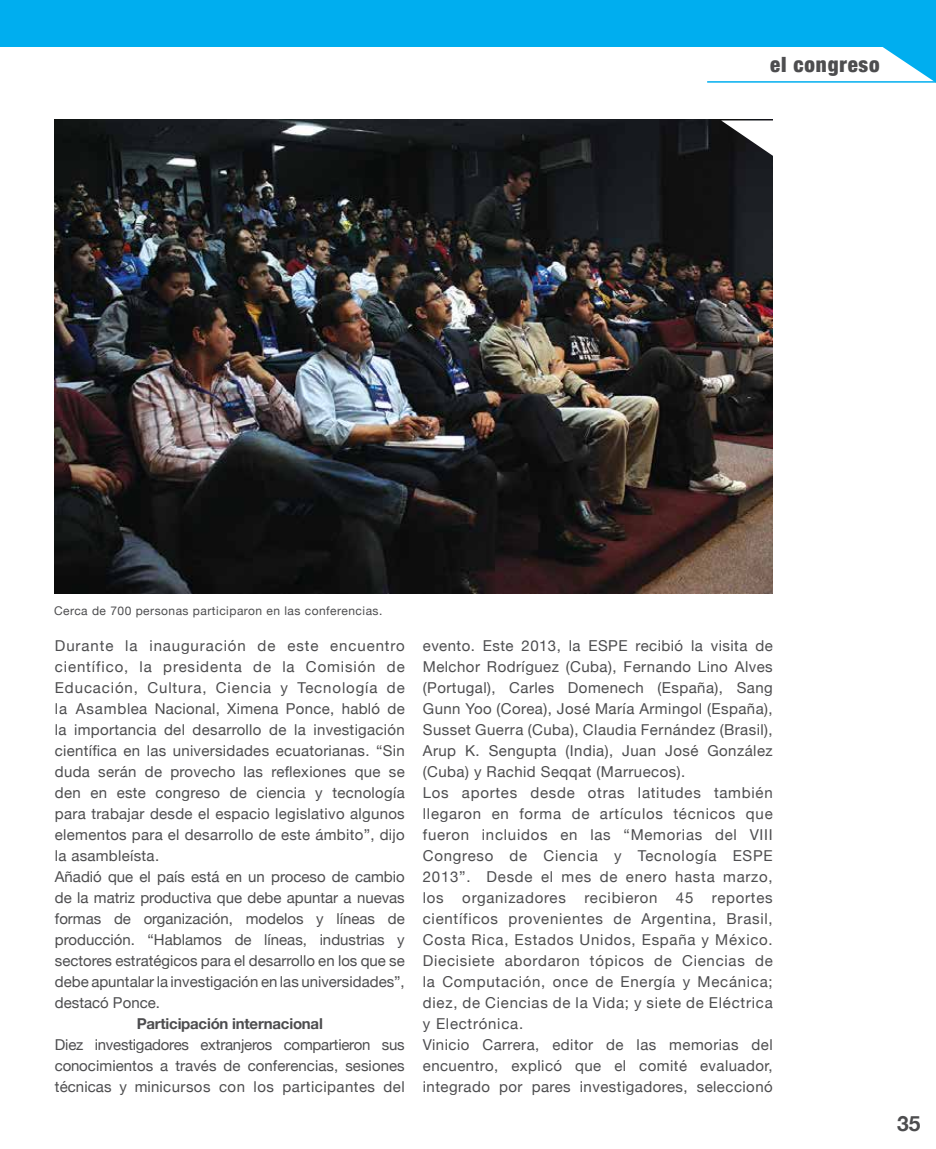
<style>
.page{position:relative;width:936px;height:1149px;background:#fff}
.page>*{position:absolute;margin:0;border:0;box-sizing:border-box;transform-origin:0 0}
.t1{font:900 condensed 21px "Helvetica Neue";letter-spacing:.04em;color:#4d4d4f}
.t2{font:700 21px "Helvetica Neue";color:#4d4d4f}
.t3{font:15px/21px "Helvetica Neue";letter-spacing:.05em;color:#4d4d4f}
.t4{font:15px/21px "Helvetica Neue";letter-spacing:.03em;color:#4d4d4f}
.t5{font:700 15px "Helvetica Neue";letter-spacing:-.015em;color:#4d4d4f}
.t6{font:12px "Helvetica Neue";letter-spacing:.04em;color:#4d4d4f}
</style>
<div class="page">
<div style="left:0;top:0;width:935px;height:46px;background:#00aeef"></div>
<svg style="left:881px;top:46px;width:54px;height:35px"></svg>
<hr style="left:707px;top:81px;width:228px;height:2px;background:#00aeef">
<img style="left:55px;top:119px;width:717px;height:474px">
<svg style="left:721px;top:120px;width:52px;height:37px"></svg>
<h1 class="t1" style="left:770px;top:47px;width:111px">el congreso</h1>
<p class="t6" style="left:54px;top:601px;width:330px">Cerca de 700 personas participaron en las conferencias.</p>
<p class="t4" style="left:55px;top:635px;width:351px">Durante la inauguración de este encuentro científico, la presidenta de la Comisión de Educación, Cultura, Ciencia y Tecnología de la Asamblea Nacional, Ximena Ponce, habló de la importancia del desarrollo de la investigación científica en las universidades ecuatorianas. “Sin duda serán de provecho las reflexiones que se den en este congreso de ciencia y tecnología para trabajar desde el espacio legislativo algunos elementos para el desarrollo de este ámbito”, dijo la asambleísta.<br>Añadió que el país está en un proceso de cambio de la matriz productiva que debe apuntar a nuevas formas de organización, modelos y líneas de producción. “Hablamos de líneas, industrias y sectores estratégicos para el desarrollo en los que se debe apuntalar la investigación en las universidades”, destacó Ponce.</p>
<p class="t5" style="left:137px;top:1011px;width:187px">Participación internacional</p>
<p class="t4" style="left:55px;top:1034px;width:351px;text-align:justify">Diez investigadores extranjeros compartieron sus conocimientos a través de conferencias, sesiones técnicas y minicursos con los participantes del</p>
<p class="t3" style="left:423px;top:635px;width:351px">evento. Este 2013, la ESPE recibió la visita de Melchor Rodríguez (Cuba), Fernando Lino Alves (Portugal), Carles Domenech (España), Sang Gunn Yoo (Corea), José María Armingol (España), Susset Guerra (Cuba), Claudia Fernández (Brasil), Arup K. Sengupta (India), Juan José González (Cuba) y Rachid Seqqat (Marruecos).<br>Los aportes desde otras latitudes también llegaron en forma de artículos técnicos que fueron incluidos en las “Memorias del VIII Congreso de Ciencia y Tecnología ESPE 2013”. Desde el mes de enero hasta marzo, los organizadores recibieron 45 reportes científicos provenientes de Argentina, Brasil, Costa Rica, Estados Unidos, España y México.<br>Diecisiete abordaron tópicos de Ciencias de la Computación, once de Energía y Mecánica; diez, de Ciencias de la Vida; y siete de Eléctrica y Electrónica.<br>Vinicio Carrera, editor de las memorias del encuentro, explicó que el comité evaluador, integrado por pares investigadores, seleccionó</p>
<h1 class="t2" style="left:897px;top:1106px;width:25px">35</h1>
</div>
